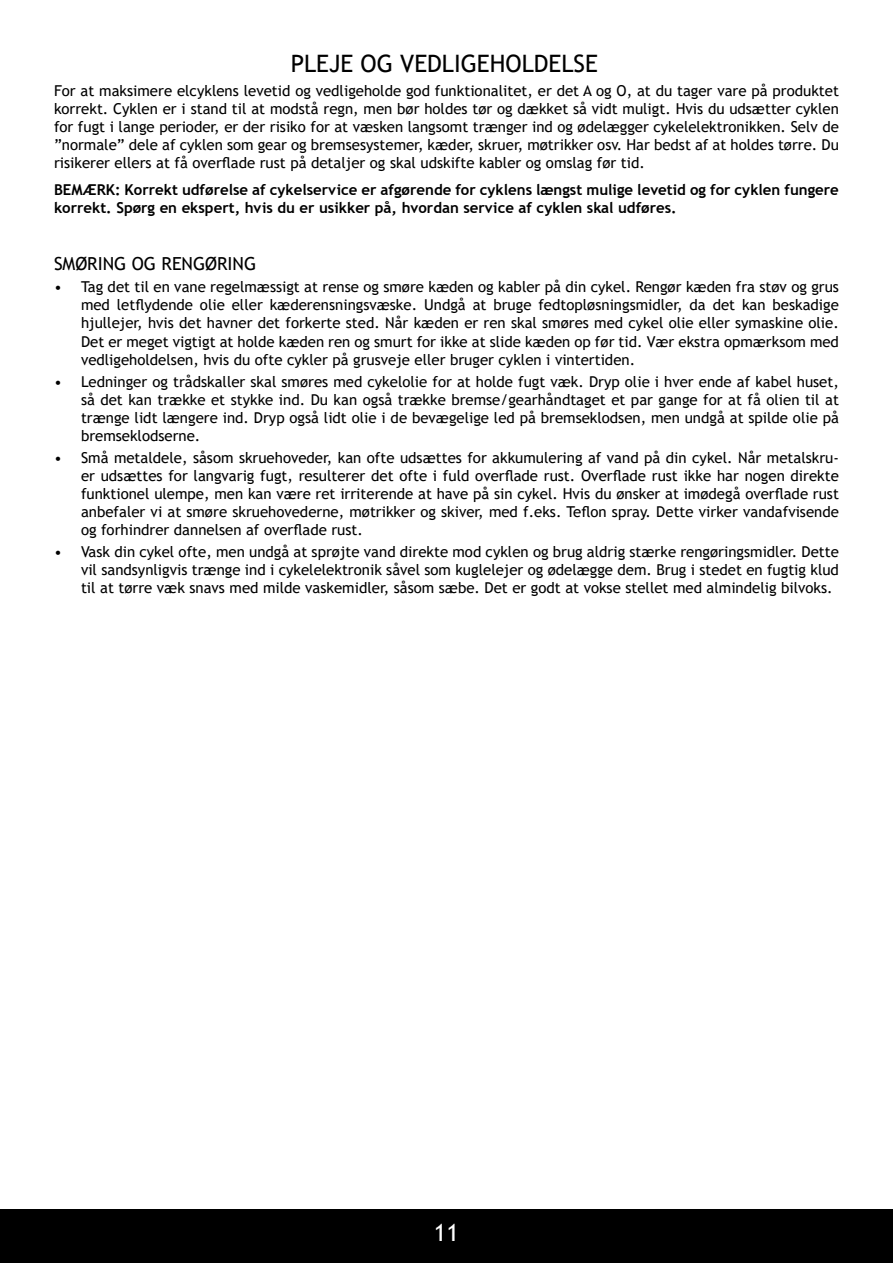
<style>
.page{position:relative;width:893px;height:1263px;background:#fff}
.page>*{position:absolute;margin:0;border:0;box-sizing:border-box;transform-origin:0 0}
.t1{font:24px "Trebuchet MS";color:#000}
.t2{font:24px "Trebuchet MS";color:#fff}
.t3{font:18px "Trebuchet MS";color:#000}
.t4{font:15px/18px "Trebuchet MS";color:#000;text-align:justify}
.t5{font:700 15px/18px "Trebuchet MS";color:#000}
</style>
<div class="page">
<div style="left:0;top:1209px;width:893px;height:54px;background:#000"></div>
<h1 class="t1" style="left:291px;top:48px;width:309px">PLEJE OG VEDLIGEHOLDELSE</h1>
<p class="t4" style="left:54px;top:82px;width:786px">For at maksimere elcyklens levetid og vedligeholde god funktionalitet, er det A og O, at du tager vare på produktet korrekt. Cyklen er i stand til at modstå regn, men bør holdes tør og dækket så vidt muligt. Hvis du udsætter cyklen for fugt i lange perioder, er der risiko for at væsken langsomt trænger ind og ødelægger cykelelektronikken. Selv de ”normale” dele af cyklen som gear og bremsesystemer, kæder, skruer, møtrikker osv. Har bedst af at holdes tørre. Du risikerer ellers at få overflade rust på detaljer og skal udskifte kabler og omslag før tid.</p>
<p class="t5" style="left:54px;top:180px;width:786px">BEMÆRK: Korrekt udførelse af cykelservice er afgørende for cyklens længst mulige levetid og for cyklen fungere korrekt. Spørg en ekspert, hvis du er usikker på, hvordan service af cyklen skal udføres.</p>
<p class="t3" style="left:54px;top:252px;width:204px">SMØRING OG RENGØRING</p>
<p class="t4" style="left:81px;top:278px;width:759px;text-indent:-27px">• Tag det til en vane regelmæssigt at rense og smøre kæden og kabler på din cykel. Rengør kæden fra støv og grus med letflydende olie eller kæderensningsvæske. Undgå at bruge fedtopløsningsmidler, da det kan beskadige hjullejer, hvis det havner det forkerte sted. Når kæden er ren skal smøres med cykel olie eller symaskine olie.<br>Det er meget vigtigt at holde kæden ren og smurt for ikke at slide kæden op før tid. Vær ekstra opmærksom med vedligeholdelsen, hvis du ofte cykler på grusveje eller bruger cyklen i vintertiden.</p>
<p class="t4" style="left:81px;top:372px;width:759px;text-indent:-27px">• Ledninger og trådskaller skal smøres med cykelolie for at holde fugt væk. Dryp olie i hver ende af kabel huset, så det kan trække et stykke ind. Du kan også trække bremse/gearhåndtaget et par gange for at få olien til at trænge lidt længere ind. Dryp også lidt olie i de bevægelige led på bremseklodsen, men undgå at spilde olie på bremseklodserne.</p>
<p class="t4" style="left:81px;top:449px;width:759px;text-indent:-27px">• Små metaldele, såsom skruehoveder, kan ofte udsættes for akkumulering af vand på din cykel. Når metalskru&shy;er udsættes for langvarig fugt, resulterer det ofte i fuld overflade rust. Overflade rust ikke har nogen direkte funktionel ulempe, men kan være ret irriterende at have på sin cykel. Hvis du ønsker at imødegå overflade rust anbefaler vi at smøre skruehovederne, møtrikker og skiver, med f.eks. Teflon spray. Dette virker vandafvisende og forhindrer dannelsen af overflade rust.</p>
<p class="t4" style="left:81px;top:543px;width:759px;text-indent:-27px">• Vask din cykel ofte, men undgå at sprøjte vand direkte mod cyklen og brug aldrig stærke rengøringsmidler. Dette vil sandsynligvis trænge ind i cykelelektronik såvel som kuglelejer og ødelægge dem. Brug i stedet en fugtig klud til at tørre væk snavs med milde vaskemidler, såsom sæbe. Det er godt at vokse stellet med almindelig bilvoks.</p>
<h1 class="t2" style="left:434px;top:1217px;width:27px">11</h1>
</div>
